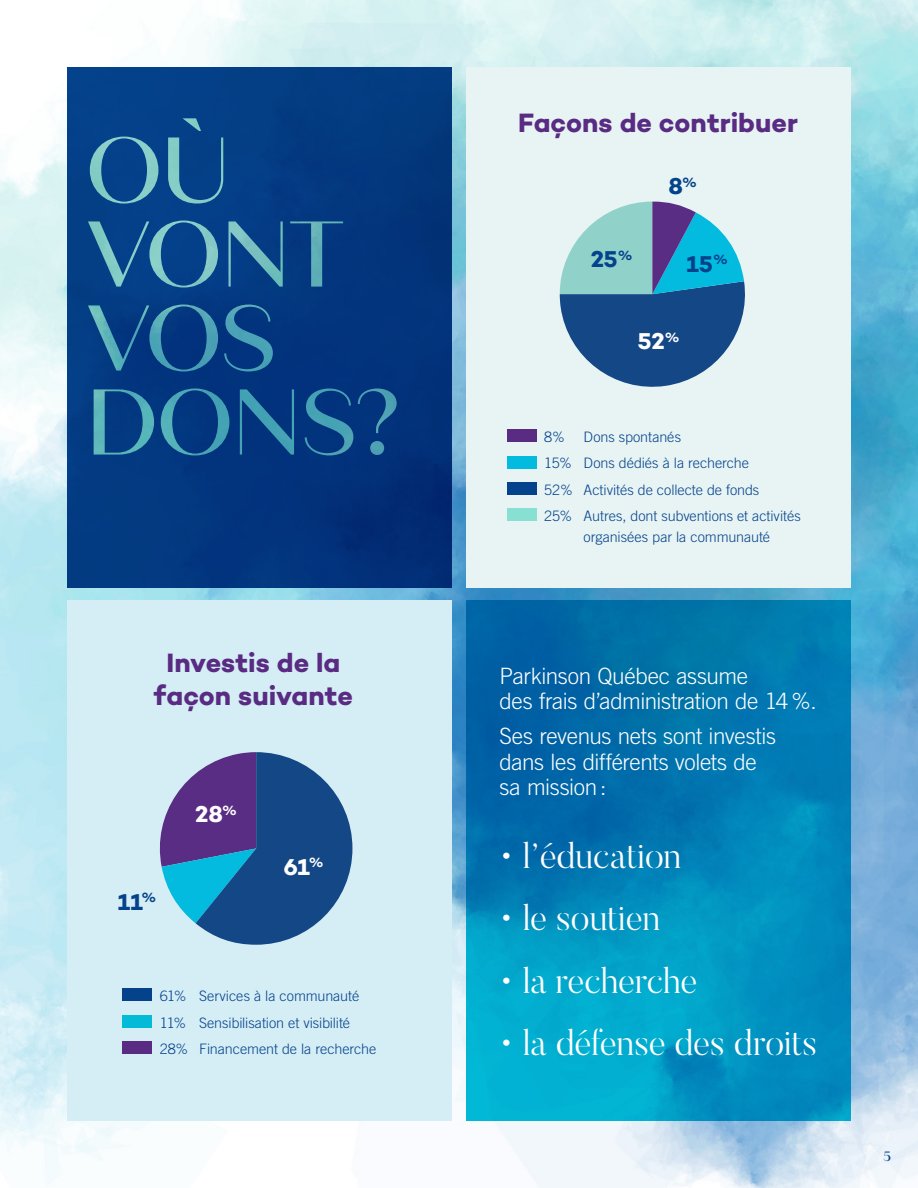
<style>
.page{position:relative;width:918px;height:1188px;background:#fff}
.page>*{position:absolute;margin:0;border:0;box-sizing:border-box;transform-origin:0 0}
._18_pts_-_blanc_-_re{font:500 93px/84px "Quiche Sans";letter-spacing:-.015em;color:#90d2ca}
.t1{font:300 36px "Butler Stencil";letter-spacing:-.005em;color:#fff}
.t2{font:700 27px/33px "Campton";color:#592b82;text-align:center}
.t3{font:700 23.4px "Campton";color:#05428c}
.t4{font:700 23.4px "Campton";color:#fff}
.t5{font:300 22.5px/25.5px "Trade Gothic LT";letter-spacing:-.02em;color:#fff}
.t6{font:300 14.4px/20.4px "Trade Gothic LT";letter-spacing:-.005em;color:#05428c}
.t7{font:500 13.5px "Quiche Sans";color:#05428c}
</style>
<div class="page">
<img style="left:0;top:0;width:918px;height:1188px">
<div style="left:466px;top:68px;width:384px;height:520px;background:#e7f4f3"></div>
<svg style="left:560px;top:202px;width:185px;height:185px"></svg>
<div style="left:507px;top:429px;width:29px;height:13px;background:#592b82"></div>
<div style="left:507px;top:456px;width:29px;height:12px;background:#02bbdf"></div>
<div style="left:507px;top:482px;width:29px;height:13px;background:#05428c"></div>
<div style="left:507px;top:509px;width:29px;height:12px;background:#87e0d1"></div>
<div style="left:68px;top:600px;width:384px;height:520px;background:#d5eef5"></div>
<div style="left:122px;top:989px;width:30px;height:12px;background:#05428c"></div>
<div style="left:122px;top:1015px;width:30px;height:13px;background:#03bbd7"></div>
<div style="left:122px;top:1041px;width:30px;height:13px;background:#592b82"></div>
<svg style="left:160px;top:752px;width:192px;height:193px"></svg>
<p class="_18_pts_-_blanc_-_re" style="left:86px;top:130px;width:316px">OÙ<br>VONT<br>VOS<br>DONS?</p>
<p class="t2" style="left:154px;top:646px;width:201px">Investis de la façon suivante</p>
<p class="t3" style="left:118px;top:887px;width:40px">11<sup>%</sup></p>
<p class="t4" style="left:195px;top:799px;width:43px">28<sup>%</sup></p>
<p class="t4" style="left:284px;top:852px;width:41px">61<sup>%</sup></p>
<p class="t6" style="left:160px;top:986px;width:201px">61% Services à la communauté</p>
<p class="t6" style="left:160px;top:1012px;width:192px">11% Sensibilisation et visibilité</p>
<p class="t6" style="left:160px;top:1039px;width:218px">28% Financement de la recherche</p>
<p class="t2" style="left:518px;top:106px;width:281px">Façons de contribuer</p>
<p class="t3" style="left:591px;top:244px;width:43px">25<sup>%</sup></p>
<p class="t3" style="left:669px;top:172px;width:30px">8<sup>%</sup></p>
<p class="t3" style="left:686px;top:249px;width:43px">15<sup>%</sup></p>
<p class="t4" style="left:638px;top:327px;width:44px">52<sup>%</sup></p>
<p class="t6" style="left:544px;top:427px;width:22px">8%</p>
<p class="t6" style="left:584px;top:427px;width:99px">Dons spontanés</p>
<p class="t6" style="left:544px;top:453px;width:206px">15% Dons dédiés à la recherche</p>
<p class="t6" style="left:544px;top:479px;width:217px">52% Activités de collecte de fonds</p>
<p class="t6" style="left:584px;top:506px;width:219px;text-indent:-39px">25% Autres, dont subventions et activités organisées par la communauté</p>
<p class="t5" style="left:500px;top:663px;width:319px">Parkinson Québec assume<br>des frais d’administration de 14%.</p>
<p class="t5" style="left:500px;top:723px;width:278px">Ses revenus nets sont investis dans les différents volets de sa mission:</p>
<p class="t1" style="left:500px;top:833px;width:183px">• l’éducation</p>
<p class="t1" style="left:500px;top:895px;width:162px">• le soutien</p>
<p class="t1" style="left:500px;top:957px;width:200px">• la recherche</p>
<p class="t1" style="left:500px;top:1020px;width:320px">• la défense des droits</p>
<p class="t7" style="left:883px;top:1148px;width:9px">5</p>
</div>
